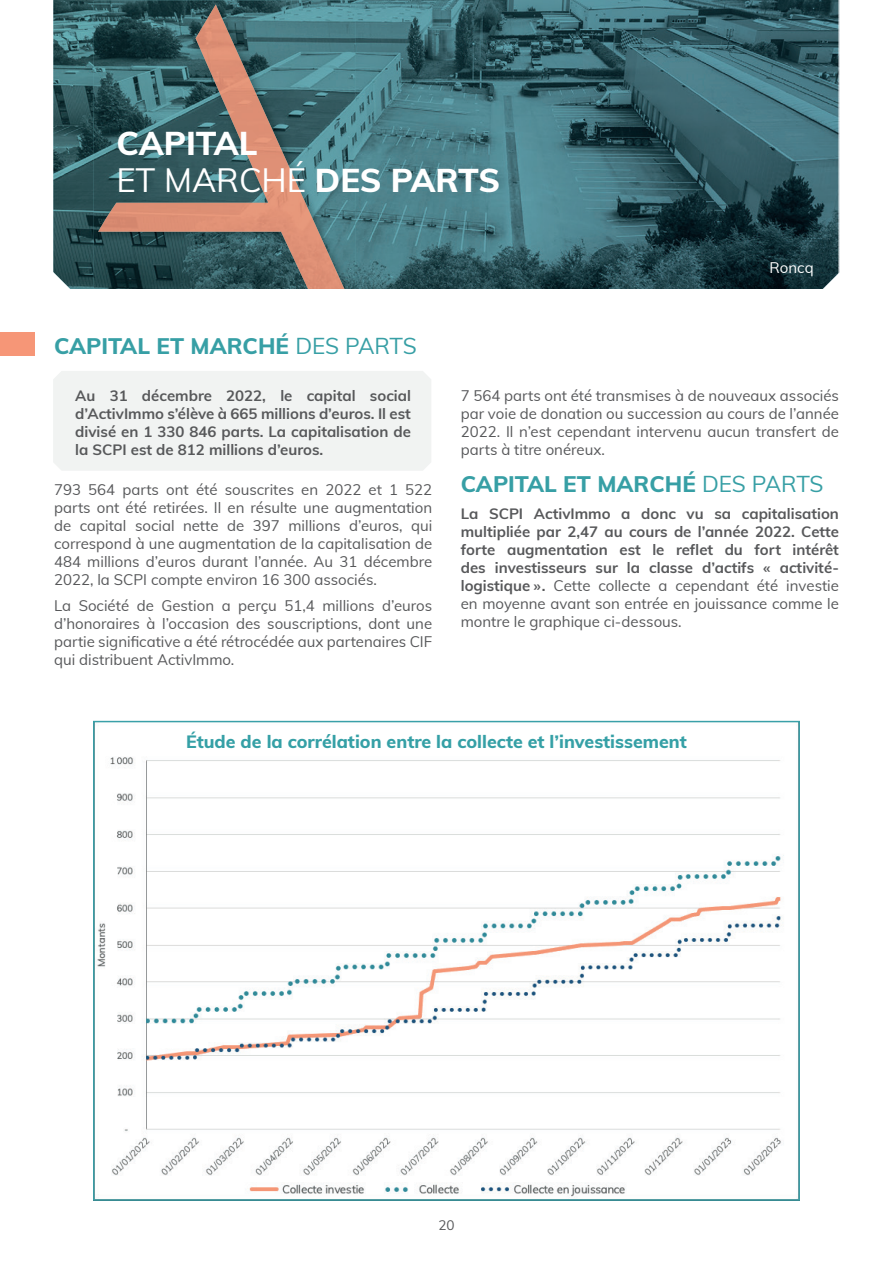
<style>
.page{position:relative;width:893px;height:1263px;background:#fff}
.page>*{position:absolute;margin:0;border:0;box-sizing:border-box;transform-origin:0 0}
.t1{font:800 33px/36.9px "Muli";color:#fff}
.t2{font:800 22.5px "Muli";color:#379fa5}
.t3{font:800 17.85px "Muli";color:#35a0a6}
.t4{font:15px/18px "Muli";color:#57585a;text-align:justify}
.t5{font:700 15px/18px "Muli";color:#57585a;text-align:justify}
.t6{font:15px "Muli";color:#fff}
.t7{font:13.5px "Muli";color:#57585a}
.s1{font-weight:400}
</style>
<div class="page">
<div style="left:53px;top:371px;width:378px;height:100px;background:#f1f3f2"></div>
<img style="left:53px;top:0;width:787px;height:289px">
<img style="left:94px;top:0;width:261px;height:289px">
<img style="left:98px;top:4px;width:247px;height:285px">
<div style="left:0;top:333px;width:34px;height:23px;background:#f69677"></div>
<img style="left:96px;top:757px;width:688px;height:440px">
<div style="left:93px;top:721px;width:707px;height:480px;border:2px solid #39a0a8"></div>
<h1 class="t1" style="left:117px;top:123px;width:385px">CAPITAL<br><span class="s1">ET MARCHÉ</span> DES PARTS</h1>
<p class="t6" style="left:769px;top:257px;width:46px">Roncq</p>
<h2 class="t2" style="left:54px;top:330px;width:364px">CAPITAL ET MARCHÉ <span class="s1">DES PARTS</span></h2>
<p class="t5" style="left:75px;top:386px;width:337px">Au 31 décembre 2022, le capital social d’ActivImmo s’élève à 665 millions d’euros. Il est divisé en 1 330 846 parts. La capitalisation de la SCPI est de 812 millions d’euros.</p>
<p class="t4" style="left:54px;top:480px;width:380px">793 564 parts ont été souscrites en 2022 et 1 522 parts ont été retirées. Il en résulte une augmentation de capital social nette de 397 millions d’euros, qui correspond à une augmentation de la capitalisation de 484 millions d’euros durant l’année. Au 31 décembre 2022, la SCPI compte environ 16 300 associés.</p>
<p class="t4" style="left:54px;top:596px;width:380px">La Société de Gestion a perçu 51,4 millions d’euros d’honoraires à l’occasion des souscriptions, dont une partie significative a été rétrocédée aux partenaires CIF qui distribuent ActivImmo.</p>
<p class="t4" style="left:461px;top:386px;width:380px">7 564 parts ont été transmises à de nouveaux associés par voie de donation ou succession au cours de l’année 2022. Il n’est cependant intervenu aucun transfert de parts à titre onéreux.</p>
<h2 class="t2" style="left:461px;top:468px;width:364px">CAPITAL ET MARCHÉ <span class="s1">DES PARTS</span></h2>
<p class="t5" style="left:461px;top:504px;width:380px">La SCPI ActivImmo a donc vu sa capitalisation multipliée par 2,47 au cours de l’année 2022. Cette forte augmentation est le reflet du fort intérêt des investisseurs sur la classe d’actifs « activité&shy;logistique ». <span class="s1">Cette collecte a cependant été investie en moyenne avant son entrée en jouissance comme le montre le graphique ci-dessous.</span></p>
<p class="t3" style="left:186px;top:728px;width:502px">Étude de la corrélation entre la collecte et l’investissement</p>
<p class="t7" style="left:438px;top:1215px;width:18px">20</p>
</div>
